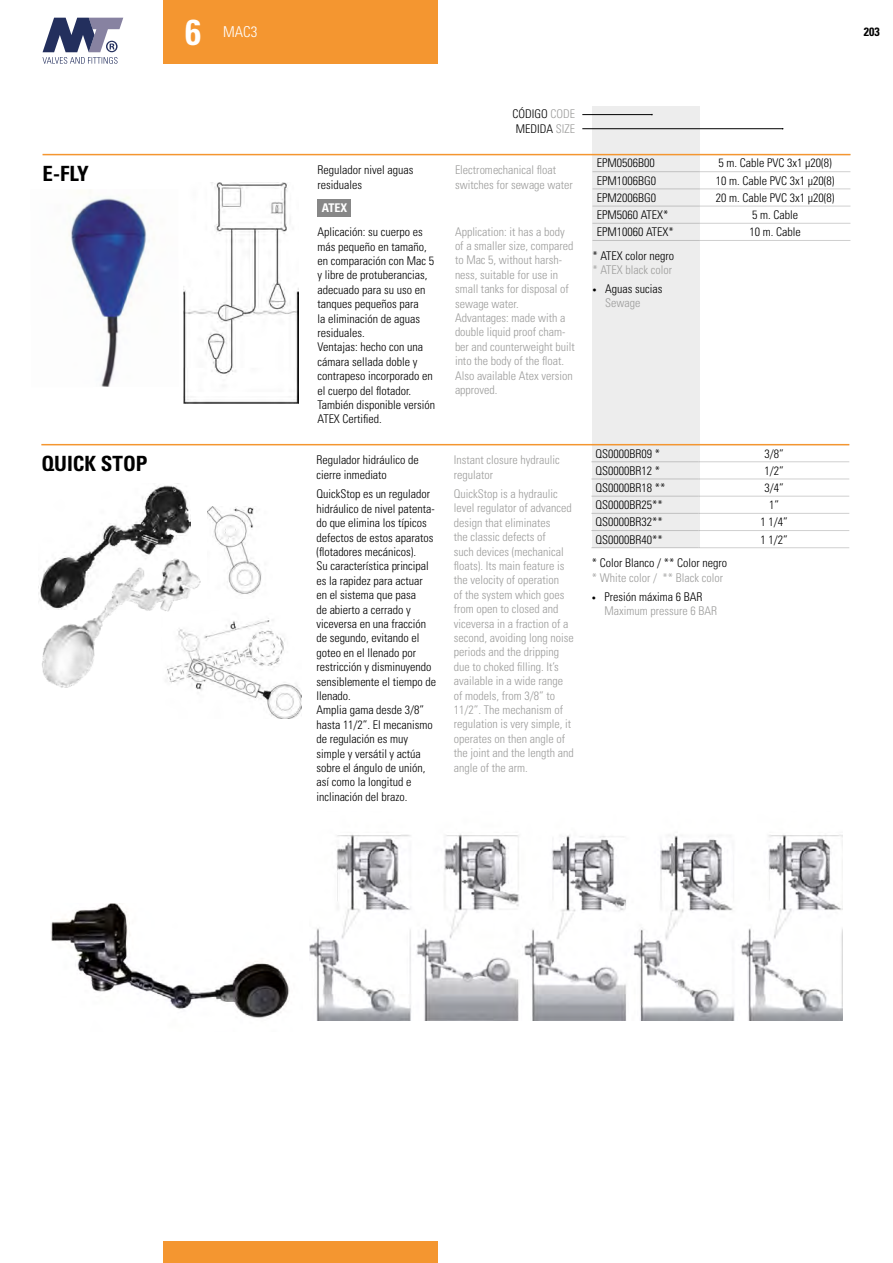
<style>
.page{position:relative;width:893px;height:1263px;background:#fff}
.page>*{position:absolute;margin:0;border:0;box-sizing:border-box;transform-origin:0 0}
.t1{font:700 condensed 36px "Univers LT Std";color:#fff}
.t2{font:700 condensed 21px "Univers LT Std";color:#000}
.t3{font:300 condensed 15px "Univers LT Std";color:#fff}
.t4{font:300 condensed 12px/14.4px "Univers LT Std";color:#000}
.t5{font:300 condensed 12px/14.4px "Univers LT Std";color:#9d9d9c}
.t6{font:700 condensed 12px "Univers LT Std";color:#fff}
.t7{font:700 condensed 12px "Univers LT Std";color:#000}
.s1{color:#9d9d9c}
.s2{font-family:"Univers LT Std X Black";font-weight:400;font-stretch:normal;color:#000}
.s3{color:#000}
</style>
<div class="page">
<div style="left:163px;top:0;width:275px;height:64px;background:#f49630"></div>
<svg style="left:43px;top:18px;width:80px;height:46px"></svg>
<div style="left:163px;top:1242px;width:275px;height:21px;background:#f49630"></div>
<div style="left:592px;top:106px;width:108px;height:442px;background:#ededed"></div>
<hr style="left:582px;top:114px;width:70px;height:1px;background:#000">
<hr style="left:582px;top:128px;width:201px;height:1px;background:#000">
<hr style="left:592px;top:171px;width:108px;height:1px;background:#d0d0d0">
<hr style="left:700px;top:171px;width:150px;height:1px;background:#d0d0d0">
<hr style="left:592px;top:189px;width:108px;height:1px;background:#d0d0d0">
<hr style="left:700px;top:189px;width:150px;height:1px;background:#d0d0d0">
<hr style="left:592px;top:206px;width:108px;height:1px;background:#d0d0d0">
<hr style="left:700px;top:206px;width:150px;height:1px;background:#d0d0d0">
<hr style="left:592px;top:223px;width:108px;height:1px;background:#d0d0d0">
<hr style="left:700px;top:223px;width:150px;height:1px;background:#d0d0d0">
<hr style="left:592px;top:240px;width:108px;height:1px;background:#d0d0d0">
<hr style="left:700px;top:240px;width:150px;height:1px;background:#d0d0d0">
<hr style="left:43px;top:154px;width:807px;height:1px;background:#f49630">
<div style="left:317px;top:199px;width:34px;height:17px;background:#878787"></div>
<img style="left:69px;top:196px;width:78px;height:191px">
<img style="left:183px;top:183px;width:116px;height:220px">
<hr style="left:591px;top:461px;width:108px;height:1px;background:#d0d0d0">
<hr style="left:699px;top:461px;width:150px;height:1px;background:#d0d0d0">
<hr style="left:591px;top:479px;width:108px;height:1px;background:#d0d0d0">
<hr style="left:699px;top:479px;width:150px;height:1px;background:#d0d0d0">
<hr style="left:591px;top:496px;width:108px;height:1px;background:#d0d0d0">
<hr style="left:699px;top:496px;width:150px;height:1px;background:#d0d0d0">
<hr style="left:591px;top:513px;width:108px;height:1px;background:#d0d0d0">
<hr style="left:699px;top:513px;width:150px;height:1px;background:#d0d0d0">
<hr style="left:591px;top:530px;width:108px;height:1px;background:#d0d0d0">
<hr style="left:699px;top:530px;width:150px;height:1px;background:#d0d0d0">
<hr style="left:591px;top:547px;width:108px;height:1px;background:#d0d0d0">
<hr style="left:699px;top:547px;width:150px;height:1px;background:#d0d0d0">
<hr style="left:41px;top:444px;width:808px;height:1px;background:#f49630">
<img style="left:88px;top:483px;width:102px;height:70px">
<img style="left:38px;top:553px;width:163px;height:135px">
<img style="left:207px;top:506px;width:55px;height:88px">
<img style="left:162px;top:610px;width:139px;height:108px">
<img style="left:51px;top:903px;width:239px;height:115px">
<img style="left:310px;top:834px;width:533px;height:186px">
<h1 class="t1" style="left:185px;top:10px;width:17px">6</h1>
<p class="t3" style="left:223px;top:23px;width:36px">MAC3</p>
<h2 class="t2" style="left:43px;top:160px;width:48px">E-FLY</h2>
<p class="t4" style="left:317px;top:163px;width:97px">Regulador nivel aguas residuales</p>
<p class="t6" style="left:322px;top:200px;width:27px">ATEX</p>
<p class="t4" style="left:513px;top:107px;width:64px">CÓDIGO <span class="s1">CODE<br></span>MEDIDA <span class="s1">SIZE</span></p>
<p class="t5" style="left:455px;top:163px;width:119px">Electromechanical float switches for sewage water</p>
<p class="t4" style="left:317px;top:225px;width:119px">Aplicación: su cuerpo es más pequeño en tamaño, en comparación con Mac 5 y libre de protuberancias, adecuado para su uso en tanques pequeños para<br>la eliminación de aguas residuales.<br>Ventajas: hecho con una cámara sellada doble y contrapeso incorporado en el cuerpo del flotador.<br>También disponible versión<br>ATEX Certified.</p>
<p class="t5" style="left:455px;top:224px;width:121px">Application: it has a body of a smaller size, compared to Mac 5, without harsh&shy;ness, suitable for use in small tanks for disposal of sewage water.<br>Advantages: made with a double liquid proof cham&shy;ber and counterweight built into the body of the float.<br>Also available Atex version approved.</p>
<h2 class="t2" style="left:41px;top:450px;width:108px">QUICK STOP</h2>
<p class="t4" style="left:316px;top:453px;width:104px">Regulador hidráulico de cierre inmediato</p>
<p class="t5" style="left:454px;top:453px;width:107px">Instant closure hydraulic regulator</p>
<p class="t4" style="left:316px;top:487px;width:121px">QuickStop es un regulador hidráulico de nivel patenta&shy;do que elimina los típicos defectos de estos aparatos (flotadores mecánicos).<br>Su característica principal es la rapidez para actuar en el sistema que pasa<br>de abierto a cerrado y viceversa en una fracción de segundo, evitando el goteo en el llenado por restricción y disminuyendo sensiblemente el tiempo de llenado.<br>Amplia gama desde 3/8” hasta 11/2”. El mecanismo de regulación es muy simple y versátil y actúa sobre el ángulo de unión, así como la longitud e inclinación del brazo.</p>
<p class="t5" style="left:454px;top:486px;width:121px">QuickStop is a hydraulic level regulator of advanced design that eliminates<br>the classic defects of<br>such devices (mechanical floats). Its main feature is the velocity of operation<br>of the system which goes from open to closed and viceversa in a fraction of a second, avoiding long noise periods and the dripping due to choked filling. It’s available in a wide range of models, from 3/8” to<br>11/2”. The mechanism of regulation is very simple, it operates on then angle of the joint and the length and angle of the arm.</p>
<p class="t4" style="left:597px;top:156px;width:59px">EPM0506B00</p>
<p class="t4" style="left:718px;top:156px;width:115px">5 m. Cable PVC 3x1 μ20(8)</p>
<p class="t4" style="left:597px;top:173px;width:61px">EPM1006BG0</p>
<p class="t4" style="left:716px;top:173px;width:120px">10 m. Cable PVC 3x1 μ20(8)</p>
<p class="t4" style="left:597px;top:190px;width:61px">EPM2006BG0</p>
<p class="t4" style="left:716px;top:190px;width:120px">20 m. Cable PVC 3x1 μ20(8)</p>
<p class="t4" style="left:597px;top:208px;width:73px">EPM5060 ATEX*</p>
<p class="t4" style="left:752px;top:208px;width:47px">5 m. Cable</p>
<p class="t4" style="left:597px;top:225px;width:79px">EPM10060 ATEX*</p>
<p class="t4" style="left:749px;top:225px;width:53px">10 m. Cable</p>
<p class="t4" style="left:592px;top:249px;width:83px">* ATEX color negro</p>
<p class="t5" style="left:592px;top:261px;width:81px;line-height:18.3px">* ATEX black color <span class="s2">∙</span> <span class="s3">Aguas sucias</span></p>
<p class="t5" style="left:605px;top:295px;width:37px">Sewage</p>
<p class="t4" style="left:596px;top:446px;width:66px">QS0000BR09 *</p>
<p class="t4" style="left:764px;top:446px;width:21px">3/8”</p>
<p class="t4" style="left:596px;top:463px;width:66px">QS0000BR12 *</p>
<p class="t4" style="left:764px;top:463px;width:21px">1/2”</p>
<p class="t4" style="left:596px;top:480px;width:71px">QS0000BR18 **</p>
<p class="t4" style="left:764px;top:480px;width:21px">3/4”</p>
<p class="t4" style="left:596px;top:498px;width:69px">QS0000BR25**</p>
<p class="t4" style="left:769px;top:498px;width:11px">1”</p>
<p class="t4" style="left:596px;top:515px;width:69px">QS0000BR32**</p>
<p class="t4" style="left:760px;top:515px;width:29px">1 1/4”</p>
<p class="t4" style="left:596px;top:532px;width:69px">QS0000BR40**</p>
<p class="t4" style="left:760px;top:532px;width:29px">1 1/2”</p>
<p class="t4" style="left:592px;top:556px;width:137px">* Color Blanco / ** Color negro</p>
<p class="t5" style="left:592px;top:568px;width:133px;line-height:19px">* White color / ** Black color <span class="s2">∙</span> <span class="s3">Presión máxima 6 BAR</span></p>
<p class="t5" style="left:605px;top:603px;width:114px">Maximum pressure 6 BAR</p>
<p class="t7" style="left:864px;top:25px;width:17px">203</p>
</div>
